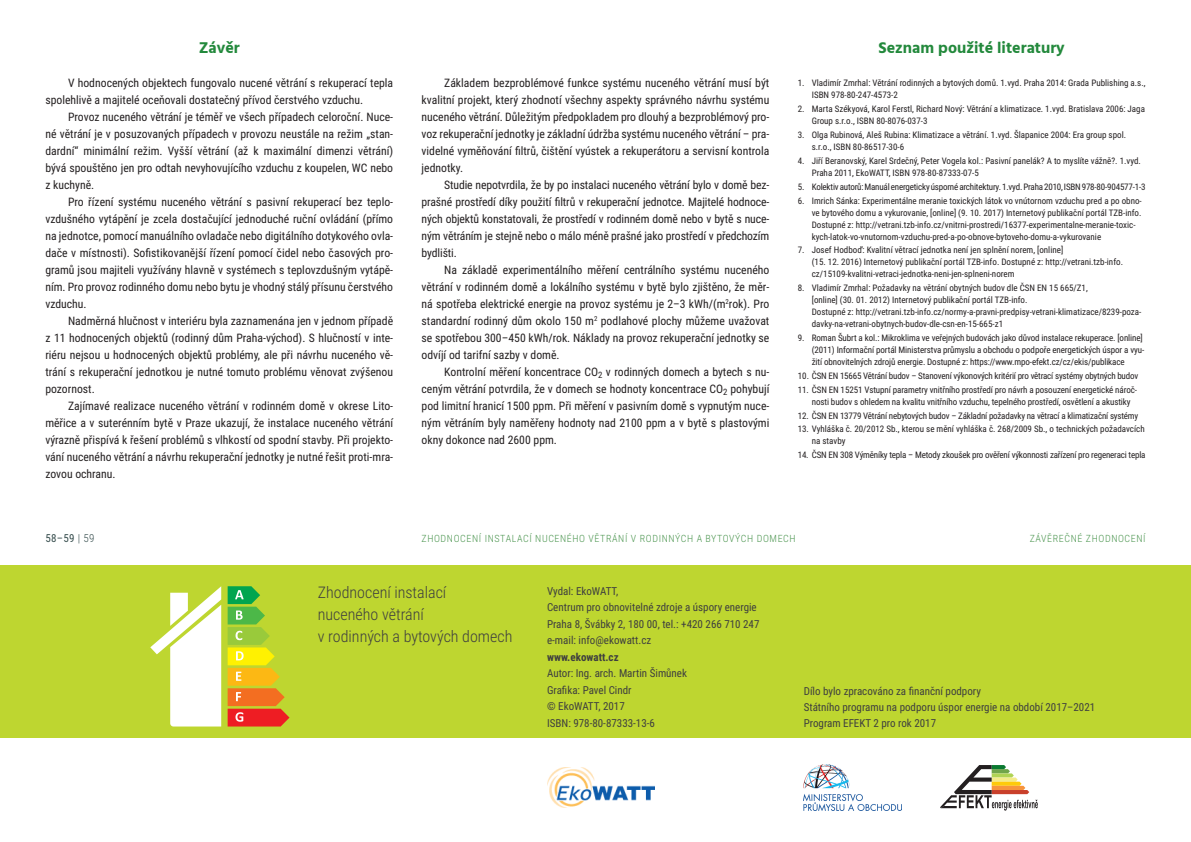
<style>
.page{position:relative;width:1191px;height:842px;background:#fff}
.page>*{position:absolute;margin:0;border:0;box-sizing:border-box;transform-origin:0 0}
.t1{font:300 16px/22px "Roboto Condensed";color:#3e3e3f}
.t2{font:700 16px "Hind";color:#23893c}
.t3{font:11.7px/17px "Roboto Condensed";color:#231f20;text-align:justify}
.t4{font:11px/16.5px "Roboto Condensed";color:#3e3e3f}
.t5{font:700 11px "Roboto Condensed";color:#3e3e3f}
.t6{font:11px "Roboto Condensed";color:#364d4d}
.t7{font:300 10px "Roboto Condensed";letter-spacing:.06em;color:#4b954f}
.t8{font:9px/12px "Roboto Condensed";color:#231f20}
.t9{font:9px "Roboto Condensed";letter-spacing:-.02em;color:#231f20}
.s1{font-weight:300}
</style>
<div class="page">
<div style="left:0;top:565px;width:1191px;height:277px;background:#bed630"></div>
<svg style="left:150px;top:586px;width:71px;height:140px"></svg>
<svg style="left:228px;top:586px;width:61px;height:140px"></svg>
<div style="left:0;top:738px;width:1191px;height:104px;background:#fff"></div>
<img style="left:547px;top:767px;width:107px;height:41px">
<img style="left:803px;top:765px;width:98px;height:46px">
<svg style="left:940px;top:765px;width:97px;height:46px"></svg>
<h1 class="t2" style="left:199px;top:38px;width:43px">Závěr</h1>
<p class="t3" style="left:45px;top:74px;width:349px;text-indent:23px">V hodnocených objektech fungovalo nucené větrání s rekuperací tepla spolehlivě a majitelé oceňovali dostatečný přívod čerstvého vzduchu.</p>
<p class="t3" style="left:45px;top:108px;width:349px;text-indent:23px">Provoz nuceného větrání je téměř ve všech případech celoroční. Nuce&shy;né větrání je v posuzovaných případech v provozu neustále na režim „stan&shy;dardní“ minimální režim. Vyšší větrání (až k maximální dimenzi větrání) bývá spouštěno jen pro odtah nevyhovujícího vzduchu z koupelen, WC nebo z kuchyně.</p>
<p class="t3" style="left:45px;top:193px;width:349px;text-indent:23px">Pro řízení systému nuceného větrání s pasivní rekuperací bez teplo&shy;vzdušného vytápění je zcela dostačující jednoduché ruční ovládání (přímo na jednotce, pomocí manuálního ovladače nebo digitálního dotykového ovla&shy;dače v místnosti). Sofistikovanější řízení pomocí čidel nebo časových pro&shy;gramů jsou majiteli využívány hlavně v systémech s teplovzdušným vytápě&shy;ním. Pro provoz rodinného domu nebo bytu je vhodný stálý přísunu čerstvého vzduchu.</p>
<p class="t3" style="left:45px;top:312px;width:349px;text-indent:23px">Nadměrná hlučnost v interiéru byla zaznamenána jen v jednom případě z 11 hodnocených objektů (rodinný dům Praha-východ). S hlučností v inte&shy;riéru nejsou u hodnocených objektů problémy, ale při návrhu nuceného vě&shy;trání s rekuperační jednotkou je nutné tomuto problému věnovat zvýšenou pozornost.</p>
<p class="t3" style="left:45px;top:397px;width:349px;text-indent:23px">Zajímavé realizace nuceného větrání v rodinném domě v okrese Lito&shy;měřice a v suterénním bytě v Praze ukazují, že instalace nuceného větrání výrazně přispívá k řešení problémů s vlhkostí od spodní stavby. Při projekto&shy;vání nuceného větrání a návrhu rekuperační jednotky je nutné řešit proti-mra&shy;zovou ochranu.</p>
<p class="t3" style="left:421px;top:74px;width:349px;text-indent:23px">Základem bezproblémové funkce systému nuceného větrání musí být kvalitní projekt, který zhodnotí všechny aspekty správného návrhu systému nuceného větrání. Důležitým předpokladem pro dlouhý a bezproblémový pro&shy;voz rekuperační jednotky je základní údržba systému nuceného větrání – pra&shy;videlné vyměňování filtrů, čištění vyústek a rekuperátoru a servisní kontrola jednotky.</p>
<p class="t3" style="left:421px;top:176px;width:349px;text-indent:23px">Studie nepotvrdila, že by po instalaci nuceného větrání bylo v domě bez&shy;prašné prostředí díky použití filtrů v rekuperační jednotce. Majitelé hodnoce&shy;ných objektů konstatovali, že prostředí v rodinném domě nebo v bytě s nuce&shy;ným větráním je stejně nebo o málo méně prašné jako prostředí v předchozím bydlišti.</p>
<p class="t3" style="left:421px;top:261px;width:349px;text-indent:23px">Na základě experimentálního měření centrálního systému nuceného větrání v rodinném domě a lokálního systému v bytě bylo zjištěno, že měr&shy;ná spotřeba elektrické energie na provoz systému je 2–3 kWh/(m<sup>2</sup>rok). Pro standardní rodinný dům okolo 150 m<sup>2</sup> podlahové plochy můžeme uvažovat se spotřebou 300–450 kWh/rok. Náklady na provoz rekuperační jednotky se odvíjí od tarifní sazby v domě.</p>
<p class="t3" style="left:421px;top:363px;width:349px;text-indent:23px">Kontrolní měření koncentrace CO<sub>2</sub> v rodinných domech a bytech s nu&shy;ceným větrání potvrdila, že v domech se hodnoty koncentrace CO<sub>2</sub> pohybují pod limitní hranicí 1500 ppm. Při měření v pasivním domě s vypnutým nuce&shy;ným větráním byly naměřeny hodnoty nad 2100 ppm a v bytě s plastovými okny dokonce nad 2600 ppm.</p>
<h1 class="t2" style="left:878px;top:38px;width:188px">Seznam použité literatury</h1>
<p class="t8" style="left:811px;top:77px;width:335px;text-indent:-14px">1. Vladimír Zmrhal: Větrání rodinných a bytových domů. 1.vyd. Praha 2014: Grada Publishing a.s.,<br>ISBN 978-80-247-4573-2</p>
<p class="t8" style="left:811px;top:103px;width:335px;text-indent:-14px">2. Marta Székyová, Karol Ferstl, Richard Nový: Větrání a klimatizace. 1.vyd. Bratislava 2006: Jaga<br>Group s.r.o., ISBN 80-8076-037-3</p>
<p class="t8" style="left:811px;top:128px;width:316px;text-indent:-14px">3. Olga Rubinová, Aleš Rubina: Klimatizace a větrání. 1.vyd. Šlapanice 2004: Era group spol. s.r.o., ISBN 80-86517-30-6</p>
<p class="t8" style="left:811px;top:154px;width:331px;text-indent:-14px">4. Jiří Beranovský, Karel Srdečný, Peter Vogela kol.: Pasivní panelák? A to myslíte vážně?. 1.vyd.<br>Praha 2011, EkoWATT, ISBN 978-80-87333-07-5</p>
<p class="t9" style="left:797px;top:180px;width:349px">5. Kolektiv autorů: Manuál energeticky úsporné architektury. 1.vyd. Praha 2010, ISBN 978-80-904577-1-3</p>
<p class="t8" style="left:811px;top:194px;width:331px;text-indent:-14px">6. Imrich Sánka: Experimentálne meranie toxických látok vo vnútornom vzduchu pred a po obno&shy;ve bytového domu a vykurovanie, [online] (9. 10. 2017) Internetový publikační portál TZB-info.<br>Dostupné z: http://vetrani.tzb-info.cz/vnitrni-prostredi/16377-experimentalne-meranie-toxic&shy;kych-latok-vo-vnutornom-vzduchu-pred-a-po-obnove-bytoveho-domu-a-vykurovanie</p>
<p class="t8" style="left:811px;top:244px;width:313px;text-indent:-14px">7. Josef Hodboď: Kvalitní větrací jednotka není jen splnění norem, [online]<br>(15. 12. 2016) Internetový publikační portál TZB-info. Dostupné z: http://vetrani.tzb-info. cz/15109-kvalitni-vetraci-jednotka-neni-jen-splneni-norem</p>
<p class="t8" style="left:811px;top:282px;width:331px;text-indent:-14px">8. Vladimír Zmrhal: Požadavky na větrání obytných budov dle ČSN EN 15 665/Z1,<br>[online] (30. 01. 2012) Internetový publikační portál TZB-info.<br>Dostupné z: http://vetrani.tzb-info.cz/normy-a-pravni-predpisy-vetrani-klimatizace/8239-poza&shy;davky-na-vetrani-obytnych-budov-dle-csn-en-15-665-z1</p>
<p class="t8" style="left:811px;top:332px;width:334px;text-indent:-14px">9. Roman Šubrt a kol.: Mikroklima ve veřejných budovách jako důvod instalace rekuperace. [online] (2011) Informační portál Ministerstva průmyslu a obchodu o podpoře energetických úspor a vyu&shy;žití obnovitelných zdrojů energie. Dostupné z: https://www.mpo-efekt.cz/cz/ekis/publikace</p>
<p class="t9" style="left:797px;top:369px;width:342px">10. ČSN EN 15665 Větrání budov – Stanovení výkonových kritérií pro větrací systémy obytných budov</p>
<p class="t8" style="left:811px;top:383px;width:327px;text-indent:-14px">11. ČSN EN 15251 Vstupní parametry vnitřního prostředí pro návrh a posouzení energetické nároč&shy;nosti budov s ohledem na kvalitu vnitřního vzduchu, tepelného prostředí, osvětlení a akustiky</p>
<p class="t9" style="left:797px;top:409px;width:342px">12. ČSN EN 13779 Větrání nebytových budov – Základní požadavky na větrací a klimatizační systémy</p>
<p class="t8" style="left:811px;top:423px;width:334px;text-indent:-14px">13. Vyhláška č. 20/2012 Sb., kterou se mění vyhláška č. 268/2009 Sb., o technických požadavcích na stavby</p>
<p class="t9" style="left:797px;top:449px;width:349px">14. ČSN EN 308 Výměníky tepla – Metody zkoušek pro ověření výkonnosti zařízení pro regeneraci tepla</p>
<p class="t6" style="left:45px;top:530px;width:51px">58–59 <span class="s1">| 59</span></p>
<p class="t7" style="left:421px;top:531px;width:375px">ZHODNOCENÍ INSTALACÍ NUCENÉHO VĚTRÁNÍ V RODINNÝCH A BYTOVÝCH DOMECH</p>
<p class="t7" style="left:1029px;top:531px;width:117px">ZÁVĚREČNÉ ZHODNOCENÍ</p>
<h1 class="t1" style="left:318px;top:581px;width:196px">ZHODNOCENÍ INSTALACÍ<br>NUCENÉHO VĚTRÁNÍ<br>V RODINNÝCH A BYTOVÝCH DOMECH</h1>
<p class="t4" style="left:547px;top:582px;width:214px">Vydal: EkoWATT,<br>Centrum pro obnovitelné zdroje a úspory energie Praha 8, Švábky 2, 180 00, tel.: +420 266 710 247 e-mail: info@ekowatt.cz</p>
<p class="t5" style="left:547px;top:649px;width:73px">www.ekowatt.cz</p>
<p class="t4" style="left:547px;top:664px;width:141px">Autor: Ing. arch. Martin Šimůnek<br>Grafika: Pavel Cindr<br>© EkoWATT, 2017<br>ISBN: 978-80-87333-13-6</p>
<p class="t4" style="left:803px;top:682px;width:293px;line-height:16px">Dílo bylo zpracováno za finanční podpory<br>Státního programu na podporu úspor energie na období 2017–2021<br>Program EFEKT 2 pro rok 2017</p>
</div>
